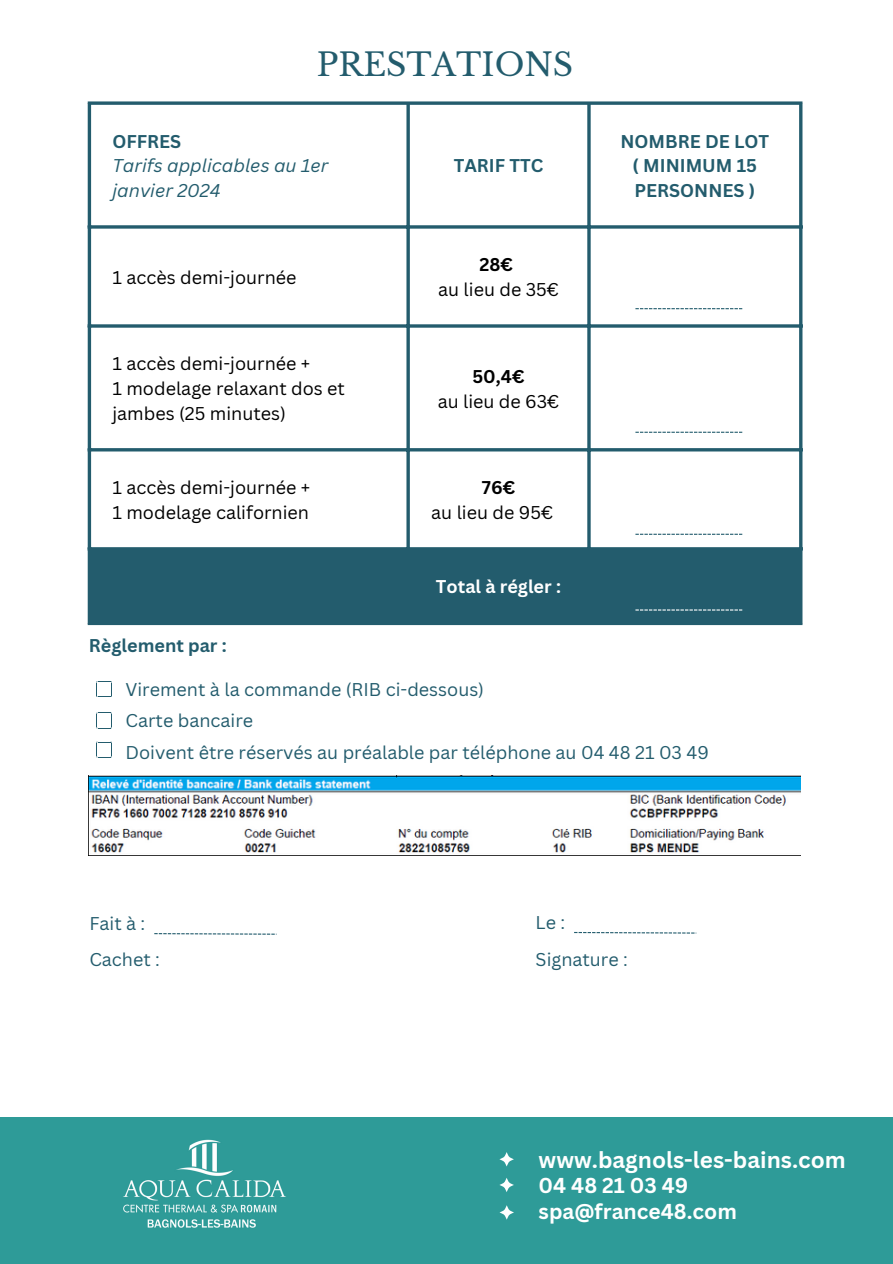
<style>
.page{position:relative;width:893px;height:1264px;background:#fff}
.page>*{position:absolute;margin:0;border:0;box-sizing:border-box;transform-origin:0 0}
.t1{font:31.5px "Libre Baskerville";color:#235c6d}
.t2{font:700 22.5px "Canva Sans";color:#fff}
.t3{font:700 21px "Canva Sans";color:#fff}
.t4{font:18px/24.8px "Canva Sans";color:#000}
.t5{font:18px "Canva Sans";color:#235c6d}
.t6{font:700 18px/24.8px "Canva Sans";color:#235c6d}
.t7{font:italic 18px/24.8px "Canva Sans";color:#235c6d}
.t8{font:700 18px "Canva Sans";color:#fff}
.t9{font:700 18px "Canva Sans";color:#000}
</style>
<div class="page">
<svg style="left:96px;top:681px;width:16px;height:16px"></svg>
<div style="left:0;top:1116px;width:892px;height:147px;background:#2e9b98"></div>
<svg style="left:499px;top:1151px;width:15px;height:15px"></svg>
<svg style="left:499px;top:1177px;width:15px;height:15px"></svg>
<img style="left:123px;top:1139px;width:163px;height:89px">
<svg style="left:499px;top:1205px;width:15px;height:14px"></svg>
<svg style="left:96px;top:712px;width:16px;height:16px"></svg>
<svg style="left:96px;top:741px;width:16px;height:16px"></svg>
<div style="left:91px;top:550px;width:708px;height:71px;background:#235c6d"></div>
<hr style="left:88px;top:105px;width:3px;height:516px;background:#235c6d">
<svg style="left:406px;top:105px;width:4px;height:516px;background:#3f7180"></svg>
<hr style="left:587px;top:105px;width:3px;height:516px;background:#235c6d">
<hr style="left:799px;top:105px;width:3px;height:516px;background:#235c6d">
<svg style="left:88px;top:101px;width:714px;height:4px;background:#447483"></svg>
<svg style="left:91px;top:225px;width:708px;height:4px;background:#447483"></svg>
<svg style="left:91px;top:324px;width:708px;height:4px;background:#447482"></svg>
<hr style="left:88px;top:448px;width:714px;height:3px;background:#235c6d">
<hr style="left:88px;top:547px;width:714px;height:3px;background:#235c6d">
<hr style="left:88px;top:621px;width:714px;height:4px;background:#235c6d">
<svg style="left:635px;top:308px;width:107px;height:1px"></svg>
<svg style="left:635px;top:431px;width:107px;height:2px"></svg>
<svg style="left:635px;top:533px;width:107px;height:2px"></svg>
<svg style="left:635px;top:609px;width:107px;height:1px"></svg>
<img style="left:89px;top:775px;width:711px;height:78px">
<svg style="left:154px;top:933px;width:123px;height:1px"></svg>
<svg style="left:574px;top:931px;width:122px;height:2px"></svg>
<p class="t1" style="left:317px;top:46px;width:258px">PRESTATIONS</p>
<p class="t6" style="left:112px;top:128px;width:70px">OFFRES</p>
<p class="t7" style="left:112px;top:153px;width:217px">Tarifs applicables au 1er janvier 2024</p>
<p class="t6" style="left:453px;top:153px;width:91px">TARIF TTC</p>
<p class="t4" style="left:112px;top:264px;width:185px">1 accès demi-journée</p>
<p class="t4" style="left:112px;top:351px;width:199px">1 accès demi-journée +</p>
<p class="t4" style="left:112px;top:376px;width:234px">1 modelage relaxant dos et jambes (25 minutes)</p>
<p class="t4" style="left:112px;top:475px;width:199px">1 accès demi-journée +</p>
<p class="t4" style="left:112px;top:499px;width:198px">1 modelage californien</p>
<p class="t9" style="left:479px;top:252px;width:35px">28€</p>
<p class="t4" style="left:438px;top:277px;width:122px">au lieu de 35€</p>
<p class="t9" style="left:472px;top:363px;width:54px">50,4€</p>
<p class="t4" style="left:437px;top:388px;width:123px">au lieu de 63€</p>
<p class="t9" style="left:482px;top:475px;width:35px">76€</p>
<p class="t4" style="left:431px;top:499px;width:123px">au lieu de 95€</p>
<p class="t8" style="left:436px;top:574px;width:126px">Total à régler :</p>
<p class="t6" style="left:620px;top:128px;width:150px">NOMBRE DE LOT</p>
<p class="t6" style="left:632px;top:153px;width:126px">( MINIMUM 15<br>PERSONNES )</p>
<p class="t6" style="left:89px;top:633px;width:139px">Règlement par :</p>
<p class="t5" style="left:125px;top:676px;width:360px">Virement à la commande (RIB ci-dessous)</p>
<p class="t5" style="left:125px;top:708px;width:129px">Carte bancaire</p>
<p class="t5" style="left:125px;top:739px;width:585px">Doivent être réservés au préalable par téléphone au 04 48 21 03 49</p>
<p class="t5" style="left:89px;top:911px;width:57px">Fait à :</p>
<p class="t5" style="left:89px;top:946px;width:72px">Cachet :</p>
<p class="t5" style="left:535px;top:910px;width:31px">Le :</p>
<p class="t5" style="left:535px;top:946px;width:94px">Signature :</p>
<p class="t2" style="left:538px;top:1143px;width:309px">www.bagnols-les-bains.com</p>
<p class="t3" style="left:538px;top:1170px;width:151px">04 48 21 03 49</p>
<p class="t3" style="left:538px;top:1196px;width:200px">spa@france48.com</p>
</div>
